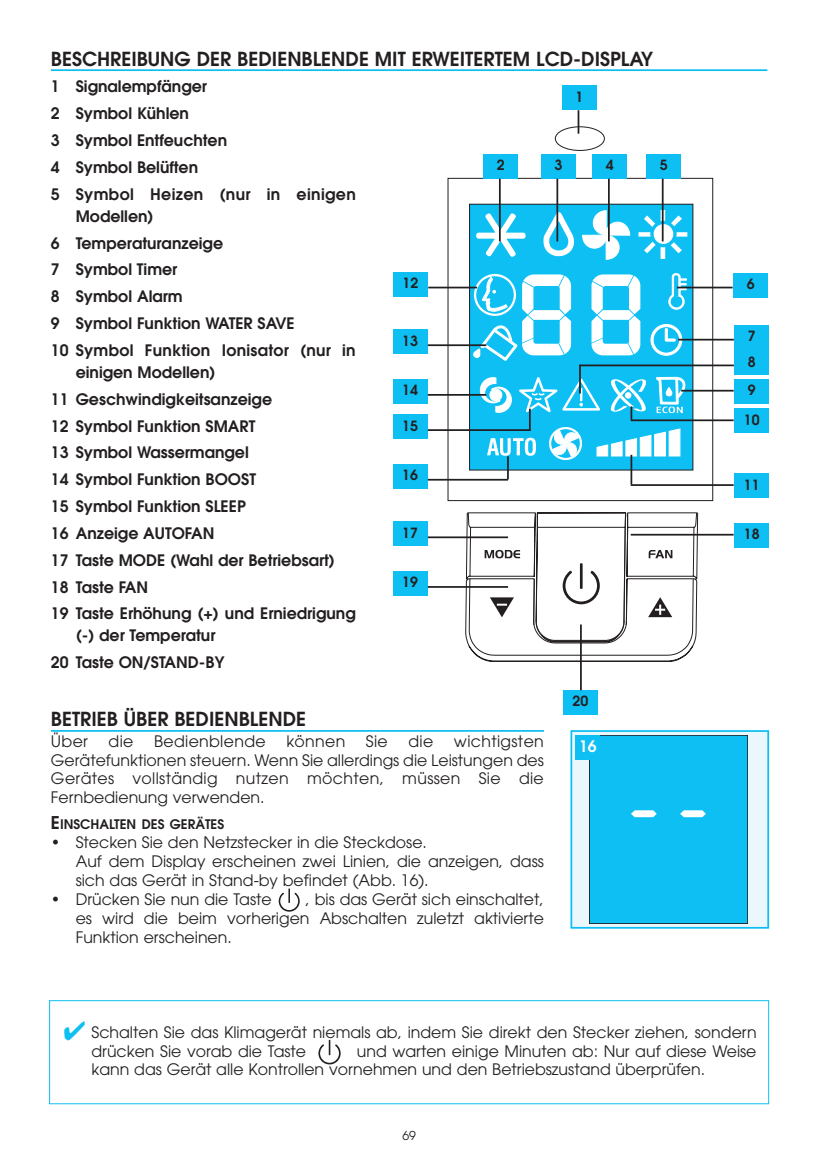
<style>
.page{position:relative;width:818px;height:1166px;background:#fff}
.page>*{position:absolute;margin:0;border:0;box-sizing:border-box;transform-origin:0 0}
.t1{font:600 19.25px "Avant Garde";color:#231f20}
.t2{font:15.75px/18.9px "Avant Garde";color:#231f20}
.t3{font:600 15.75px/26.8px "Avant Garde";color:#231f20}
.t4{font:15.75px "Avant Garde";letter-spacing:.02em;color:#231f20}
.t5{font:600 15.75px "Avant Garde";color:#fff}
.t6{font:600 14px/25.7px "Avant Garde";color:#231f20}
.t7{font:600 13.12px "Avant Garde";color:#231f20}
.t8{font:12.25px "Avant Garde";color:#231f20}
.s1{font-size:17.5px}
</style>
<div class="page">
<hr style="left:51px;top:69px;width:716px;height:2px;background:#0dbff2">
<div style="left:447px;top:178px;width:266px;height:323px;border:1px solid #231f20"></div>
<div style="left:469px;top:204px;width:223px;height:266px;background:#0dbff2"></div>
<div style="left:469px;top:204px;width:224px;height:266px;border:1px solid #231f20"></div>
<svg style="left:582px;top:210px;width:48px;height:50px"></svg>
<svg style="left:476px;top:212px;width:49px;height:45px"></svg>
<svg style="left:638px;top:210px;width:49px;height:49px"></svg>
<svg style="left:596px;top:428px;width:84px;height:29px"></svg>
<svg style="left:549px;top:427px;width:33px;height:33px"></svg>
<div style="left:554px;top:126px;width:50px;height:25px;border:1px solid #231f20;border-radius:50%"></div>
<svg style="left:543px;top:212px;width:30px;height:44px"></svg>
<svg style="left:464px;top:512px;width:234px;height:149px"></svg>
<div style="left:562px;top:85px;width:34px;height:25px;background:#0dbff2"></div>
<hr style="left:577px;top:110px;width:2px;height:24px;background:#231f20">
<div style="left:483px;top:154px;width:35px;height:25px;background:#0dbff2"></div>
<hr style="left:499px;top:179px;width:1px;height:62px;background:#231f20">
<div style="left:541px;top:154px;width:34px;height:25px;background:#0dbff2"></div>
<hr style="left:556px;top:179px;width:2px;height:62px;background:#231f20">
<div style="left:592px;top:154px;width:35px;height:25px;background:#0dbff2"></div>
<hr style="left:607px;top:179px;width:2px;height:62px;background:#231f20">
<div style="left:646px;top:154px;width:35px;height:25px;background:#0dbff2"></div>
<hr style="left:661px;top:179px;width:2px;height:62px;background:#231f20">
<div style="left:733px;top:273px;width:34px;height:24px;background:#0dbff2"></div>
<hr style="left:676px;top:287px;width:56px;height:1px;background:#231f20">
<div style="left:734px;top:325px;width:35px;height:24px;background:#0dbff2"></div>
<hr style="left:678px;top:339px;width:55px;height:1px;background:#231f20">
<div style="left:734px;top:350px;width:35px;height:25px;background:#0dbff2"></div>
<hr style="left:579px;top:364px;width:154px;height:2px;background:#231f20">
<div style="left:734px;top:379px;width:34px;height:25px;background:#0dbff2"></div>
<hr style="left:681px;top:390px;width:52px;height:1px;background:#231f20">
<div style="left:734px;top:408px;width:34px;height:25px;background:#0dbff2"></div>
<hr style="left:630px;top:419px;width:103px;height:2px;background:#231f20">
<svg style="left:472px;top:273px;width:215px;height:147px"></svg>
<div style="left:734px;top:473px;width:34px;height:25px;background:#0dbff2"></div>
<hr style="left:630px;top:484px;width:103px;height:2px;background:#231f20">
<div style="left:734px;top:523px;width:34px;height:25px;background:#0dbff2"></div>
<hr style="left:630px;top:534px;width:103px;height:1px;background:#231f20">
<hr style="left:630px;top:455px;width:2px;height:29px;background:#231f20">
<div style="left:393px;top:272px;width:34px;height:24px;background:#0dbff2"></div>
<hr style="left:428px;top:287px;width:49px;height:1px;background:#231f20">
<div style="left:392px;top:329px;width:35px;height:25px;background:#0dbff2"></div>
<hr style="left:427px;top:344px;width:59px;height:2px;background:#231f20">
<div style="left:392px;top:379px;width:35px;height:25px;background:#0dbff2"></div>
<hr style="left:427px;top:394px;width:59px;height:2px;background:#231f20">
<div style="left:392px;top:414px;width:35px;height:25px;background:#0dbff2"></div>
<hr style="left:427px;top:429px;width:103px;height:2px;background:#231f20">
<div style="left:392px;top:464px;width:35px;height:25px;background:#0dbff2"></div>
<hr style="left:427px;top:479px;width:81px;height:1px;background:#231f20">
<div style="left:392px;top:521px;width:35px;height:25px;background:#0dbff2"></div>
<hr style="left:427px;top:536px;width:81px;height:2px;background:#231f20">
<div style="left:392px;top:571px;width:35px;height:25px;background:#0dbff2"></div>
<hr style="left:427px;top:586px;width:81px;height:2px;background:#231f20">
<hr style="left:528px;top:409px;width:2px;height:21px;background:#231f20">
<svg style="left:487px;top:438px;width:49px;height:41px"></svg>
<div style="left:563px;top:690px;width:34px;height:25px;background:#0dbff2"></div>
<hr style="left:580px;top:624px;width:1px;height:66px;background:#231f20">
<hr style="left:51px;top:730px;width:492px;height:1px;background:#0dbff2">
<div style="left:571px;top:731px;width:197px;height:196px;background:#eaf7fd"></div>
<div style="left:589px;top:735px;width:158px;height:188px;background:#0dbff2"></div>
<div style="left:589px;top:735px;width:158px;height:188px;border:1px solid #231f20"></div>
<svg style="left:631px;top:810px;width:25px;height:7px"></svg>
<svg style="left:680px;top:810px;width:25px;height:7px"></svg>
<div style="left:570px;top:730px;width:198px;height:198px;border:2px solid #0dbff2"></div>
<div style="left:575px;top:735px;width:25px;height:25px;background:#0dbff2"></div>
<svg style="left:278px;top:888px;width:21px;height:23px"></svg>
<div style="left:49px;top:1000px;width:719px;height:104px;border:1px solid #0dbff2"></div>
<svg style="left:318px;top:1039px;width:22px;height:25px"></svg>
<p class="t1" style="left:51px;top:51px;width:603px">BESCHREIBUNG DER BEDIENBLENDE MIT ERWEITERTEM LCD-DISPLAY</p>
<p class="t3" style="left:51px;top:75px;width:306px">1 Signalempfänger<br>2 Symbol Kühlen<br>3 Symbol Entfeuchten<br>4 Symbol Belüften<br>5 Symbol Heizen (nur in einigen</p>
<p class="t3" style="left:51px;top:204px;width:306px;text-indent:25px">Modellen)<br>6 Temperaturanzeige<br>7 Symbol Timer<br>8 Symbol Alarm<br>9 Symbol Funktion WATER SAVE<br>10 Symbol Funktion Ionisator (nur in</p>
<p class="t3" style="left:51px;top:360px;width:306px;text-indent:25px">einigen Modellen)<br>11 Geschwindigkeitsanzeige<br>12 Symbol Funktion SMART<br>13 Symbol Wassermangel<br>14 Symbol Funktion BOOST<br>15 Symbol Funktion SLEEP<br>16 Anzeige AUTOFAN<br>17 Taste MODE (Wahl der Betriebsart)<br>18 Taste FAN<br>19 Taste Erhöhung (+) und Erniedrigung</p>
<p class="t3" style="left:51px;top:623px;width:175px;text-indent:25px">(-) der Temperatur<br>20 Taste ON/STAND-BY</p>
<p class="t6" style="left:575px;top:85px;width:9px">1</p>
<p class="t6" style="left:497px;top:153px;width:9px">2</p>
<p class="t6" style="left:554px;top:153px;width:9px">3</p>
<p class="t6" style="left:605px;top:153px;width:9px">4</p>
<p class="t6" style="left:659px;top:153px;width:9px">5</p>
<p class="t6" style="left:402px;top:271px;width:17px">12</p>
<p class="t6" style="left:402px;top:329px;width:17px">13</p>
<p class="t6" style="left:402px;top:378px;width:17px">14</p>
<p class="t6" style="left:402px;top:414px;width:17px">15</p>
<p class="t6" style="left:402px;top:463px;width:17px">16</p>
<p class="t6" style="left:402px;top:521px;width:17px">17</p>
<p class="t6" style="left:402px;top:570px;width:17px">19</p>
<p class="t1" style="left:51px;top:712px;width:257px">BETRIEB ÜBER BEDIENBLENDE</p>
<p class="t2" style="left:51px;top:733px;width:39px">Über</p>
<p class="t2" style="left:108px;top:733px;width:26px">die</p>
<p class="t4" style="left:154px;top:735px;width:113px">Bedienblende</p>
<p class="t2" style="left:286px;top:733px;width:61px">können</p>
<p class="t2" style="left:366px;top:733px;width:23px">Sie</p>
<p class="t2" style="left:408px;top:733px;width:26px">die</p>
<p class="t2" style="left:51px;top:733px;width:494px;text-align:justify;text-indent:403px">wichtigsten Gerätefunktionen steuern. Wenn Sie allerdings die Leistungen des Gerätes vollständig nutzen möchten, müssen Sie die Fernbedienung verwenden.</p>
<p class="t7" style="left:51px;top:818px;width:175px"><span class="s1">E</span>INSCHALTEN DES GERÄTES</p>
<p class="t2" style="left:76px;top:834px;width:469px;text-indent:-25px">• Stecken Sie den Netzstecker in die Steckdose.<br>Auf dem Display erscheinen zwei Linien, die anzeigen, dass sich das Gerät in Stand-by befindet (Abb. 16).</p>
<p class="t2" style="left:51px;top:891px;width:222px">• Drücken Sie nun die Taste</p>
<p class="t2" style="left:76px;top:891px;width:469px;text-align:justify;text-indent:230px">, bis das Gerät sich einschaltet, es wird die beim vorherigen Abschalten zuletzt aktivierte Funktion erscheinen.</p>
<p class="t6" style="left:572px;top:689px;width:17px">20</p>
<p class="t5" style="left:579px;top:740px;width:19px">16</p>
<p class="t6" style="left:746px;top:272px;width:9px">6</p>
<p class="t6" style="left:747px;top:324px;width:9px">7<br>8</p>
<p class="t6" style="left:743px;top:376px;width:17px;line-height:29.6px">9<br>10</p>
<p class="t6" style="left:743px;top:473px;width:17px">11</p>
<p class="t6" style="left:743px;top:522px;width:17px">18</p>
<p class="t2" style="left:91px;top:1023px;width:666px">Schalten Sie das Klimagerät niemals ab, indem Sie direkt den Stecker ziehen, sondern drücken Sie vorab die Taste</p>
<p class="t2" style="left:91px;top:1042px;width:666px;text-indent:265px">und warten einige Minuten ab: Nur auf diese Weise kann das Gerät alle Kontrollen vornehmen und den Betriebszustand überprüfen.</p>
<p class="t8" style="left:402px;top:1130px;width:15px">69</p>
</div>
